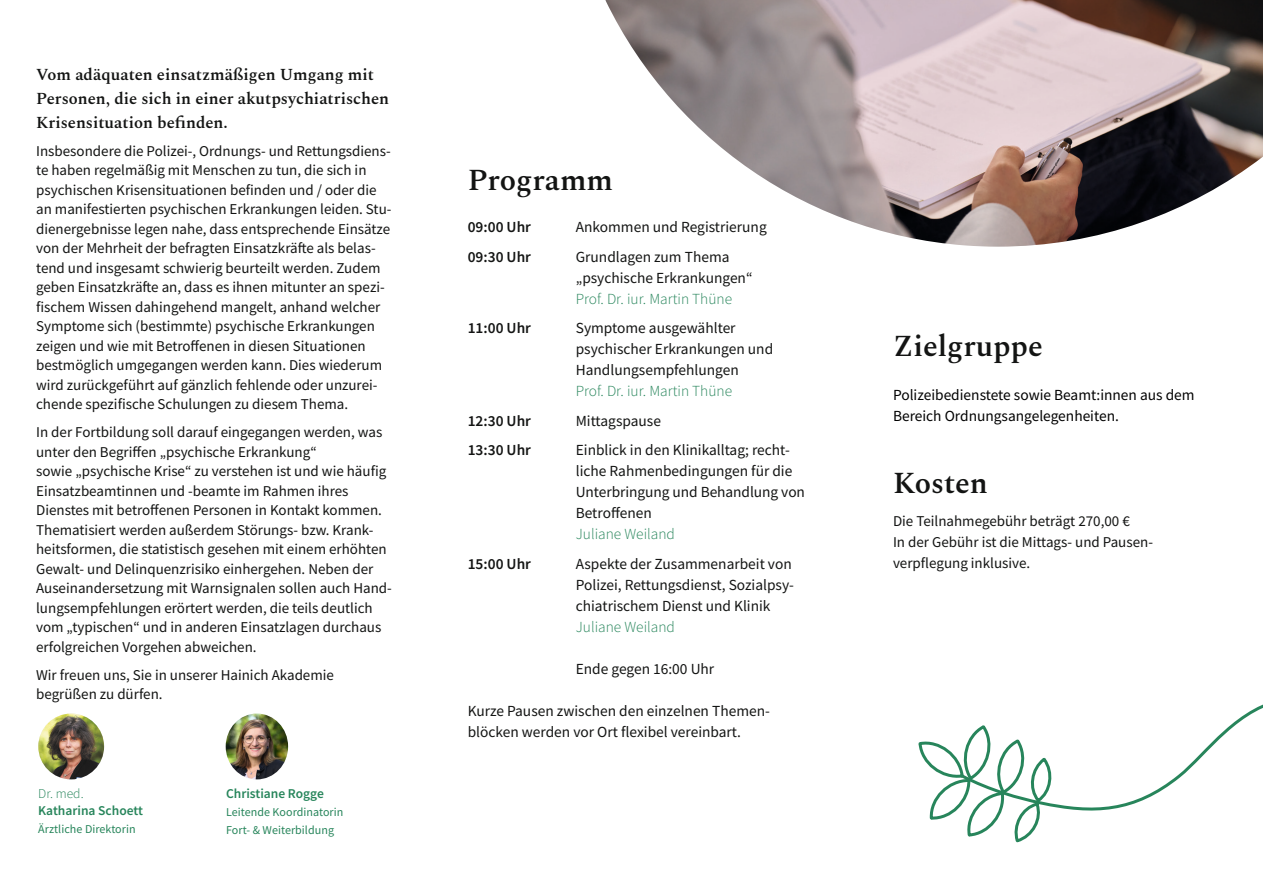
<style>
.page{position:relative;width:1263px;height:893px;background:#fff}
.page>*{position:absolute;margin:0;border:0;box-sizing:border-box;transform-origin:0 0}
.Titel_Innenseiten{font:600 30px "Spectral";color:#131413}
.Zwischentitel_klein{font:600 16.5px/24px "Spectral";color:#131413}
.Fließtext{font:15.3px/21px "Source Sans Pro";color:#131413}
.Titel_Innenseiten-2{font:15.3px/21px "Source Sans Pro";color:#131413}
.Fließtext-2{font:300 15.3px "Source Sans Pro";color:#27855b}
.Fließtext-3{font:15.3px "Source Sans Pro";color:#000}
.Titel_Innenseiten-3{font:600 15.3px "Source Sans Pro";color:#131413}
.Fließtext-4{font:600 15.3px "Source Sans Pro";color:#131413}
.Zwischentitel_klein-2{font:15px/19.5px "Source Sans Pro";color:#131413}
.Fließtext-5{font:15px "Source Sans Pro";color:#131413}
.Name_Ort_Semibold_Waldgrün{font:600 13.5px "Source Sans Pro";color:#27855b}
.Name_Ort_Semibold_Waldgrün-2{font:300 13.5px "Source Sans Pro";color:#27855b}
.Name_Ort_Semibold_Waldgrün-3{font:12px "Source Sans Pro";letter-spacing:.005em;color:#27855b}
</style>
<div class="page">
<svg style="left:918px;top:704px;width:345px;height:136px"></svg>
<img style="left:606px;top:0;width:657px;height:247px">
<img style="left:38px;top:713px;width:66px;height:66px;border-radius:33px">
<img style="left:226px;top:713px;width:62px;height:66px">
<p class="Zwischentitel_klein" style="left:36px;top:61px;width:354px">Vom adäquaten einsatzmäßigen Umgang mit<br>Personen, die sich in einer akutpsychiatrischen</p>
<p class="Zwischentitel_klein" style="left:36px;top:109px;width:193px">Krisensituation befinden.</p>
<p class="Zwischentitel_klein-2" style="left:36px;top:141px;width:357px">Insbesondere die Polizei-, Ordnungs- und Rettungsdiens&shy;te haben regelmäßig mit Menschen zu tun, die sich in psychischen Krisensituationen befinden und / oder die an manifestierten psychischen Erkrankungen leiden. Stu&shy;dienergebnisse legen nahe, dass entsprechende Einsätze von der Mehrheit der befragten Einsatzkräfte als belas&shy;tend und insgesamt schwierig beurteilt werden. Zudem geben Einsatzkräfte an, dass es ihnen mitunter an spezi&shy;fischem Wissen dahingehend mangelt, anhand welcher Symptome sich (bestimmte) psychische Erkrankungen zeigen und wie mit Betroffenen in diesen Situationen bestmöglich umgegangen werden kann. Dies wiederum wird zurückgeführt auf gänzlich fehlende oder unzurei&shy;chende spezifische Schulungen zu diesem Thema.</p>
<p class="Zwischentitel_klein-2" style="left:36px;top:423px;width:348px">In der Fortbildung soll darauf eingegangen werden, was unter den Begriffen „psychische Erkrankung“</p>
<p class="Zwischentitel_klein-2" style="left:36px;top:462px;width:357px">sowie „psychische Krise“ zu verstehen ist und wie häufig Einsatzbeamtinnen und -beamte im Rahmen ihres Dienstes mit betroffenen Personen in Kontakt kommen.<br>Thematisiert werden außerdem Störungs- bzw. Krank&shy;heitsformen, die statistisch gesehen mit einem erhöhten Gewalt- und Delinquenzrisiko einhergehen. Neben der Auseinandersetzung mit Warnsignalen sollen auch Hand&shy;lungsempfehlungen erörtert werden, die teils deutlich vom „typischen“ und in anderen Einsatzlagen durchaus erfolgreichen Vorgehen abweichen.</p>
<p class="Zwischentitel_klein-2" style="left:36px;top:665px;width:299px">Wir freuen uns, Sie in unserer Hainich Akademie</p>
<p class="Zwischentitel_klein-2" style="left:36px;top:685px;width:128px">begrüßen zu dürfen.</p>
<p class="Name_Ort_Semibold_Waldgrün-2" style="left:38px;top:786px;width:47px">Dr. med.</p>
<p class="Name_Ort_Semibold_Waldgrün" style="left:38px;top:802px;width:106px">Katharina Schoett</p>
<p class="Name_Ort_Semibold_Waldgrün-3" style="left:38px;top:821px;width:99px">Ärztliche Direktorin</p>
<p class="Name_Ort_Semibold_Waldgrün" style="left:226px;top:785px;width:99px">Christiane Rogge</p>
<p class="Name_Ort_Semibold_Waldgrün-3" style="left:226px;top:805px;width:119px">Leitende Koordinatorin</p>
<p class="Name_Ort_Semibold_Waldgrün-3" style="left:226px;top:823px;width:110px">Fort- &amp; Weiterbildung</p>
<p class="Titel_Innenseiten" style="left:468px;top:158px;width:147px">Programm</p>
<p class="Titel_Innenseiten-3" style="left:468px;top:217px;width:65px">09:00 Uhr</p>
<p class="Titel_Innenseiten-2" style="left:576px;top:216px;width:192px">Ankommen und Registrierung</p>
<p class="Titel_Innenseiten-3" style="left:468px;top:246px;width:65px">09:30 Uhr</p>
<p class="Titel_Innenseiten-2" style="left:576px;top:246px;width:155px">Grundlagen zum Thema</p>
<p class="Titel_Innenseiten-2" style="left:576px;top:267px;width:178px">„psychische Erkrankungen“</p>
<p class="Fließtext-2" style="left:576px;top:289px;width:158px">Prof. Dr. iur. Martin Thüne</p>
<p class="Titel_Innenseiten-3" style="left:468px;top:318px;width:65px">11:00 Uhr</p>
<p class="Titel_Innenseiten-2" style="left:576px;top:317px;width:161px">Symptome ausgewählter</p>
<p class="Titel_Innenseiten-2" style="left:576px;top:338px;width:199px">psychischer Erkrankungen und<br>Handlungsempfehlungen</p>
<p class="Fließtext-2" style="left:576px;top:382px;width:158px">Prof. Dr. iur. Martin Thüne</p>
<p class="Titel_Innenseiten-3" style="left:468px;top:410px;width:65px">12:30 Uhr</p>
<p class="Titel_Innenseiten-2" style="left:576px;top:410px;width:87px">Mittagspause</p>
<p class="Fließtext-4" style="left:468px;top:440px;width:65px">13:30 Uhr</p>
<p class="Fließtext" style="left:576px;top:439px;width:231px">Einblick in den Klinikalltag; recht&shy;liche Rahmenbedingungen für die<br>Unterbringung und Behandlung von<br>Betroffenen</p>
<p class="Fließtext-2" style="left:576px;top:525px;width:101px">Juliane Weiland</p>
<p class="Fließtext-4" style="left:468px;top:553px;width:65px">15:00 Uhr</p>
<p class="Fließtext" style="left:576px;top:553px;width:220px">Aspekte der Zusammenarbeit von<br>Polizei, Rettungsdienst, Sozialpsy&shy;chiatrischem Dienst und Klinik</p>
<p class="Fließtext-2" style="left:576px;top:617px;width:101px">Juliane Weiland</p>
<p class="Fließtext" style="left:576px;top:658px;width:140px">Ende gegen 16:00 Uhr</p>
<p class="Fließtext" style="left:468px;top:700px;width:304px">Kurze Pausen zwischen den einzelnen Themen-</p>
<p class="Fließtext" style="left:468px;top:721px;width:275px">blöcken werden vor Ort flexibel vereinbart.</p>
<p class="Titel_Innenseiten" style="left:893px;top:325px;width:151px">Zielgruppe</p>
<p class="Fließtext-3" style="left:893px;top:385px;width:303px">Polizeibedienstete sowie Beamt:innen aus dem</p>
<p class="Fließtext-3" style="left:893px;top:406px;width:227px">Bereich Ordnungsangelegenheiten.</p>
<p class="Titel_Innenseiten" style="left:893px;top:461px;width:97px">Kosten</p>
<p class="Fließtext-5" style="left:893px;top:512px;width:238px">Die Teilnahmegebühr beträgt 270,00 €</p>
<p class="Fließtext-5" style="left:893px;top:533px;width:262px">In der Gebühr ist die Mittags- und Pausen-</p>
<p class="Fließtext-5" style="left:893px;top:554px;width:139px">verpflegung inklusive.</p>
</div>
